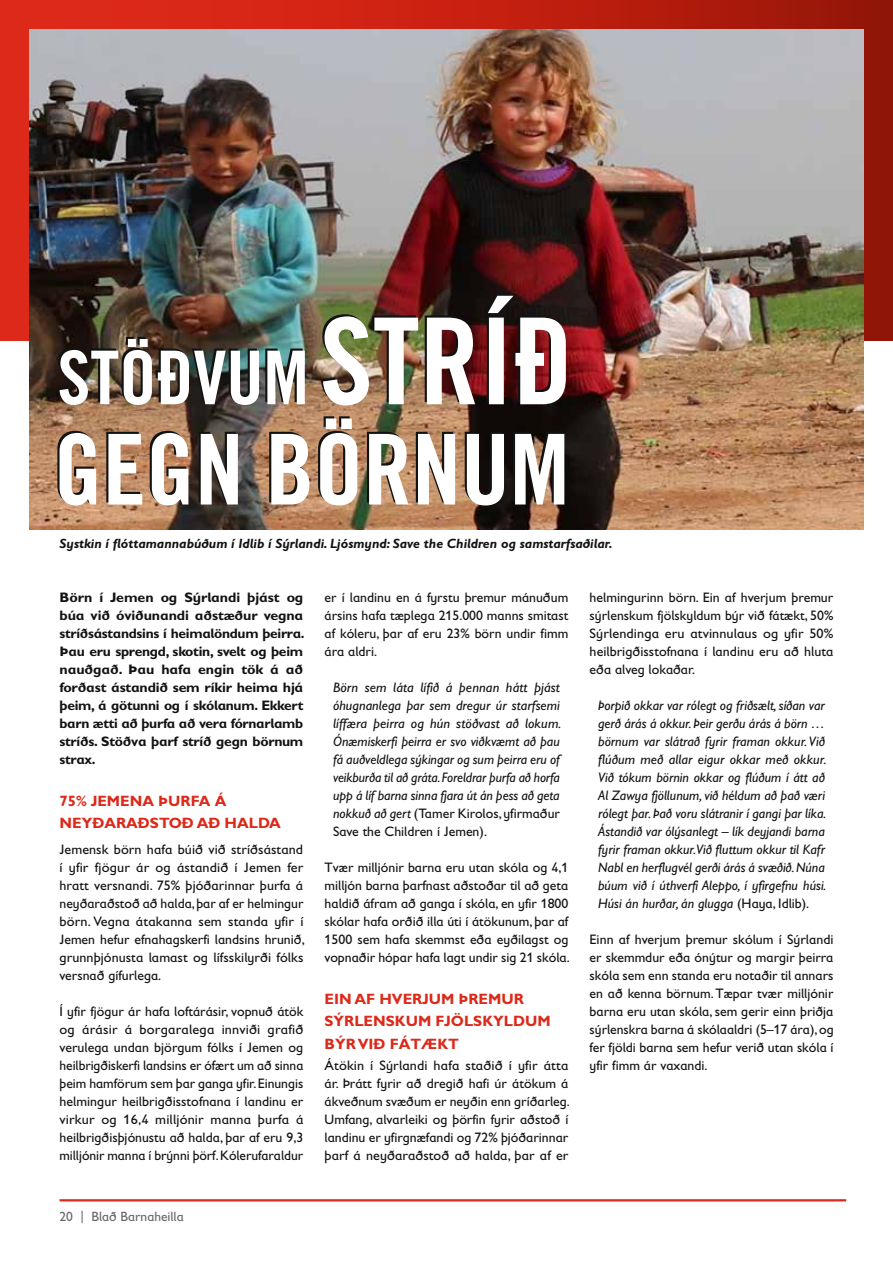
<style>
.page{position:relative;width:893px;height:1263px;background:#fff}
.page>*{position:absolute;margin:0;border:0;box-sizing:border-box;transform-origin:0 0}
.t1{font:700 15px/22.5px "Gill Sans Infant Std";color:#dc291a}
.t2{font:13.8px/18px "Gill Sans Infant Std";color:#111212;text-align:justify}
.t3{font:italic 13.8px/18px "Gill Sans Infant Std";color:#111212}
.t4{font:700 13.8px/18px "Gill Sans Infant Std";letter-spacing:-.02em;color:#111212;text-align:justify}
.t5{font:italic 700 13.5px "Gill Sans Infant Std";color:#111212}
.t6{font:13.5px "Gill Sans Infant Std";color:#676767}
.s1{font-style:normal}
</style>
<div class="page">
<hr style="left:60px;top:1199px;width:786px;height:2px;background:#dc291a">
<svg style="left:0;top:0;width:893px;height:340px;background:#bc2415"></svg>
<img style="left:30px;top:30px;width:833px;height:500px">
<svg style="left:57px;top:416px;width:507px;height:89px"></svg>
<img style="left:321px;top:294px;width:245px;height:111px">
<img style="left:57px;top:337px;width:248px;height:68px">
<p class="t5" style="left:60px;top:536px;width:555px">Systkin í flóttamannabúðum í Idlib í Sýrlandi. Ljósmynd: Save the Children og samstarfsaðilar.</p>
<p class="t4" style="left:60px;top:588px;width:247px">Börn í Jemen og Sýrlandi þjást og búa við óviðunandi aðstæður vegna stríðsástandsins í heimalöndum þeirra.<br>Þau eru sprengd, skotin, svelt og þeim nauðgað. Þau hafa engin tök á að forðast ástandið sem ríkir heima hjá þeim, á götunni og í skólanum. Ekkert barn ætti að þurfa að vera fórnarlamb stríðs. Stöðva þarf stríð gegn börnum strax.</p>
<p class="t1" style="left:60px;top:789px;width:223px">75% JEMENA ÞURFA Á<br>NEYÐARAÐSTOÐ AÐ HALDA</p>
<p class="t2" style="left:60px;top:840px;width:247px">Jemensk börn hafa búið við stríðsástand í yfir fjögur ár og ástandið í Jemen fer hratt versnandi. 75% þjóðarinnar þurfa á neyðaraðstoð að halda, þar af er helmingur börn. Vegna átakanna sem standa yfir í Jemen hefur efnahagskerfi landsins hrunið, grunnþjónusta lamast og lífsskilyrði fólks versnað gífurlega.</p>
<p class="t2" style="left:60px;top:1002px;width:245px">Í yfir fjögur ár hafa loftárásir, vopnuð átök og árásir á borgaralega innviði grafið verulega undan björgum fólks í Jemen og heilbrigðiskerfi landsins er ófært um að sinna þeim hamförum sem þar ganga yfir. Einungis helmingur heilbrigðisstofnana í landinu er virkur og 16,4 milljónir manna þurfa á heilbrigðisþjónustu að halda, þar af eru 9,3 milljónir manna í brýnni þörf. Kólerufaraldur</p>
<p class="t6" style="left:60px;top:1209px;width:126px">20 | Blað Barnaheilla</p>
<p class="t2" style="left:325px;top:588px;width:245px">er í landinu en á fyrstu þremur mánuðum ársins hafa tæplega 215.000 manns smitast af kóleru, þar af eru 23% börn undir fimm ára aldri.</p>
<p class="t3" style="left:333px;top:678px;width:230px">Börn sem láta lífið á þennan hátt þjást óhugnanlega þar sem dregur úr starfsemi líffæra þeirra og hún stöðvast að lokum.<br>Ónæmiskerfi þeirra er svo viðkvæmt að þau fá auðveldlega sýkingar og sum þeirra eru of veikburða til að gráta. Foreldrar þurfa að horfa upp á líf barna sinna fjara út án þess að geta nokkuð að gert <span class="s1">(Tamer Kirolos, yfirmaður Save the Children í Jemen).</span></p>
<p class="t2" style="left:325px;top:858px;width:247px">Tvær milljónir barna eru utan skóla og 4,1 milljón barna þarfnast aðstoðar til að geta haldið áfram að ganga í skóla, en yfir 1800 skólar hafa orðið illa úti í átökunum, þar af 1500 sem hafa skemmst eða eyðilagst og vopnaðir hópar hafa lagt undir sig 21 skóla.</p>
<p class="t1" style="left:325px;top:987px;width:228px">EIN AF HVERJUM ÞREMUR<br>SÝRLENSKUM FJÖLSKYLDUM<br>BÝR VIÐ FÁTÆKT</p>
<p class="t2" style="left:325px;top:1056px;width:247px">Átökin í Sýrlandi hafa staðið í yfir átta ár. Þrátt fyrir að dregið hafi úr átökum á ákveðnum svæðum er neyðin enn gríðarleg.<br>Umfang, alvarleiki og þörfin fyrir aðstoð í landinu er yfirgnæfandi og 72% þjóðarinnar þarf á neyðaraðstoð að halda, þar af er</p>
<p class="t2" style="left:590px;top:588px;width:245px">helmingurinn börn. Ein af hverjum þremur sýrlenskum fjölskyldum býr við fátækt, 50% Sýrlendinga eru atvinnulaus og yfir 50% heilbrigðisstofnana í landinu eru að hluta eða alveg lokaðar.</p>
<p class="t3" style="left:598px;top:696px;width:230px">Þorpið okkar var rólegt og friðsælt, síðan var gerð árás á okkur. Þeir gerðu árás á börn … börnum var slátrað fyrir framan okkur. Við flúðum með allar eigur okkar með okkur.<br>Við tókum börnin okkar og flúðum í átt að Al Zawya fjöllunum, við héldum að það væri rólegt þar. Það voru slátranir í gangi þar líka.<br>Ástandið var ólýsanlegt – lík deyjandi barna fyrir framan okkur.Við fluttum okkur til Kafr Nabl en herflugvél gerði árás á svæðið. Núna búum við í úthverfi Aleppo, í yfirgefnu húsi.<br>Húsi án hurðar, án glugga <span class="s1">(Haya, Idlib).</span></p>
<p class="t2" style="left:590px;top:930px;width:245px">Einn af hverjum þremur skólum í Sýrlandi er skemmdur eða ónýtur og margir þeirra skóla sem enn standa eru notaðir til annars en að kenna börnum. Tæpar tvær milljónir barna eru utan skóla, sem gerir einn þriðja sýrlenskra barna á skólaaldri (5–17 ára), og fer fjöldi barna sem hefur verið utan skóla í yfir fimm ár vaxandi.</p>
</div>
